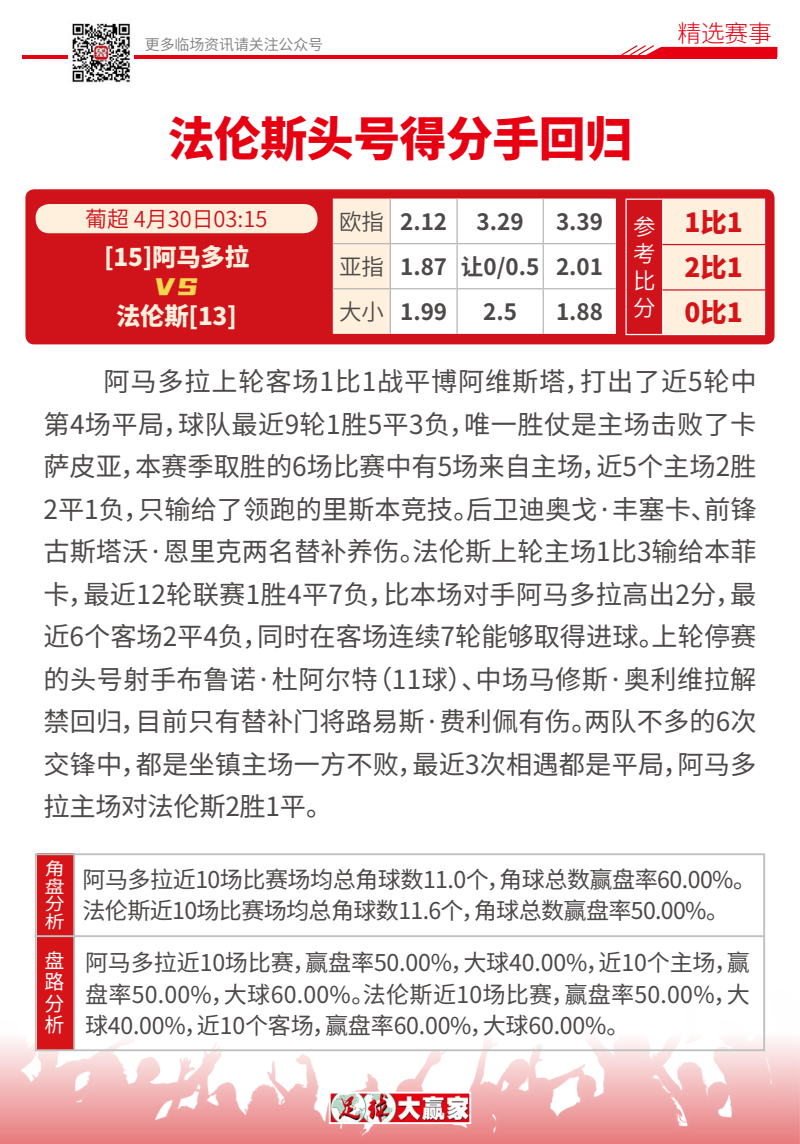
<style>
.page{position:relative;width:800px;height:1144px;background:#fff}
.page>*{position:absolute;margin:0;border:0;box-sizing:border-box;transform-origin:0 0}
.t1{font:900 46.88px "Noto Sans Hans";letter-spacing:-.01em;color:#e60012}
.t2{font:30px "You She Biao Ti Hei";color:#f4d74e}
.t3{font:26.25px/42.5px "Noto Sans Hans";letter-spacing:.005em;color:#4c4948;text-align:justify}
.t4{font:900 26.25px/45.1px "Noto Sans Hans";color:#d61418;text-align:justify}
.t5{font:900 24.38px "Noto Sans Hans";letter-spacing:-.01em;color:#fef0dd}
.t6{font:300 23.75px "Noto Sans Hans";color:#e60012}
.t7{font:23.12px/31.5px "Noto Sans Hans";letter-spacing:-.025em;color:#4c4948}
.t8{font:700 22.5px/45.1px "Noto Sans Hans";color:#4c4948;text-align:justify}
.t9{font:600 22.5px/27px "Noto Sans Hans";color:#fff;text-align:justify}
.t10{font:600 21.88px "Noto Sans Hans";color:#d0121b}
.t11{font:20px/21.2px "Noto Sans Hans";color:#fff;text-align:justify}
.t12{font:17.62px/17.5px "Noto Sans Hans";color:#fff;text-align:justify;scale:1.14 1}
.t13{font:600 15px "Noto Sans Hans";letter-spacing:-.01em;color:#7d7d7d}
.s1{font-weight:600}
</style>
<div class="page">
<hr style="left:22px;top:55px;width:755px;height:4px;background:#e60012">
<svg style="left:621px;top:45px;width:156px;height:10px"></svg>
<img style="left:68px;top:23px;width:66px;height:60px">
<img style="left:0;top:935px;width:800px;height:209px">
<img style="left:332px;top:1094px;width:136px;height:27px">
<div style="left:329px;top:1091px;width:142px;height:33px;border:2px solid #fff"></div>
<div style="left:25px;top:189px;width:750px;height:155px;background:#d0121b;border-radius:9px"></div>
<svg style="left:333px;top:199px;width:283px;height:135px;background:#fefbf6"></svg>
<hr style="left:390px;top:199px;width:1px;height:44px;background:#b5b6b6">
<hr style="left:456px;top:199px;width:2px;height:44px;background:#b5b6b6">
<hr style="left:543px;top:199px;width:1px;height:44px;background:#b5b6b6">
<hr style="left:333px;top:243px;width:57px;height:1px;background:#b5b6b6">
<hr style="left:390px;top:243px;width:67px;height:1px;background:#b5b6b6">
<hr style="left:390px;top:244px;width:1px;height:44px;background:#b5b6b6">
<hr style="left:457px;top:243px;width:86px;height:1px;background:#b5b6b6">
<hr style="left:456px;top:244px;width:2px;height:44px;background:#b5b6b6">
<hr style="left:543px;top:243px;width:73px;height:1px;background:#b5b6b6">
<hr style="left:543px;top:244px;width:1px;height:44px;background:#b5b6b6">
<hr style="left:333px;top:288px;width:57px;height:1px;background:#b5b6b6">
<hr style="left:390px;top:288px;width:67px;height:1px;background:#b5b6b6">
<hr style="left:390px;top:289px;width:1px;height:45px;background:#b5b6b6">
<hr style="left:457px;top:288px;width:86px;height:1px;background:#b5b6b6">
<hr style="left:456px;top:289px;width:2px;height:45px;background:#b5b6b6">
<hr style="left:543px;top:288px;width:73px;height:1px;background:#b5b6b6">
<hr style="left:543px;top:289px;width:1px;height:45px;background:#b5b6b6">
<div style="left:663px;top:200px;width:101px;height:134px;background:#fef0dd"></div>
<hr style="left:625px;top:199px;width:38px;height:1px;background:#fff">
<hr style="left:625px;top:200px;width:2px;height:44px;background:#fff">
<hr style="left:663px;top:199px;width:102px;height:1px;background:#fff">
<hr style="left:662px;top:200px;width:1px;height:44px;background:#fff">
<hr style="left:764px;top:200px;width:1px;height:44px;background:#fff">
<hr style="left:625px;top:244px;width:2px;height:45px;background:#fff">
<hr style="left:662px;top:245px;width:1px;height:44px;background:#fff">
<hr style="left:764px;top:245px;width:1px;height:44px;background:#fff">
<hr style="left:625px;top:289px;width:2px;height:45px;background:#fff">
<hr style="left:662px;top:290px;width:1px;height:44px;background:#fff">
<hr style="left:764px;top:290px;width:1px;height:44px;background:#fff">
<hr style="left:625px;top:334px;width:38px;height:1px;background:#fff">
<hr style="left:663px;top:334px;width:102px;height:1px;background:#fff">
<div style="left:36px;top:204px;width:282px;height:29px;background:#fef0dd;border-radius:14px"></div>
<svg style="left:86px;top:950px;width:664px;height:26px"></svg>
<svg style="left:85px;top:982px;width:666px;height:25px"></svg>
<svg style="left:84px;top:1013px;width:532px;height:26px"></svg>
<div style="left:38px;top:856px;width:35px;height:192px;background:#d61418"></div>
<hr style="left:35px;top:935px;width:730px;height:2px;background:#bfc0c0">
<hr style="left:73px;top:853px;width:2px;height:198px;background:#bfc0c0">
<div style="left:35px;top:853px;width:730px;height:198px;border:2px solid #bfc0c0"></div>
<hr style="left:662px;top:244px;width:103px;height:1px;background:#d0121b">
<hr style="left:662px;top:289px;width:103px;height:1px;background:#d0121b">
<p class="t13" style="left:145px;top:36px;width:180px">更多临场资讯请关注公众号</p>
<h1 class="t1" style="left:168px;top:112px;width:466px">法伦斯头号得分手回归</h1>
<p class="t6" style="left:678px;top:20px;width:96px">精选赛事</p>
<p class="t10" style="left:85px;top:207px;width:184px">葡超 4月30日03:15</p>
<p class="t5" style="left:104px;top:243px;width:146px">[15]阿马多拉</p>
<p class="t5" style="left:116px;top:302px;width:122px">法伦斯[13]</p>
<p class="t2" style="left:154px;top:268px;width:46px">VS</p>
<p class="t8" style="left:339px;top:200px;width:110px"><span class="s1">欧指</span> 2.12</p>
<p class="t8" style="left:477px;top:200px;width:49px">3.29</p>
<p class="t8" style="left:339px;top:200px;width:266px;text-indent:217px">3.39<span class="s1">亚指</span> 1.87 让0/0.5 2.01<span class="s1">大小</span> 1.99</p>
<p class="t8" style="left:483px;top:290px;width:35px">2.5</p>
<p class="t8" style="left:556px;top:290px;width:49px">1.88</p>
<p class="t9" style="left:633px;top:214px;width:24px">参考比分</p>
<p class="t4" style="left:685px;top:201px;width:60px">1比1<br>2比1<br>0比1</p>
<p class="t3" style="left:43px;top:361px;width:715px;text-indent:60px">阿马多拉上轮客场1比1战平博阿维斯塔，打出了近5轮中第4场平局，球队最近9轮1胜5平3负，唯一胜仗是主场击败了卡萨皮亚，本赛季取胜的6场比赛中有5场来自主场，近5个主场2胜2平1负，只输给了领跑的里斯本竞技。后卫迪奥戈·丰塞卡、前锋古斯塔沃·恩里克两名替补养伤。法伦斯上轮主场1比3输给本菲卡，最近12轮联赛1胜4平7负，比本场对手阿马多拉高出2分，最近6个客场2平4负，同时在客场连续7轮能够取得进球。上轮停赛的头号射手布鲁诺·杜阿尔特（11球）、中场马修斯·奥利维拉解禁回归，目前只有替补门将路易斯·费利佩有伤。两队不多的6次交锋中，都是坐镇主场一方不败，最近3次相遇都是平局，阿马多拉主场对法伦斯2胜1平。</p>
<p class="t12" style="left:44px;top:860px;width:21px">角盘分析</p>
<p class="t11" style="left:44px;top:950px;width:21px">盘路分析</p>
<p class="t7" style="left:82px;top:864px;width:675px">阿马多拉近10场比赛场均总角球数11.0个，角球总数赢盘率60.00%。法伦斯近10场比赛场均总角球数11.6个，角球总数赢盘率50.00%。</p>
<p class="t7" style="left:85px;top:947px;width:667px;text-align:justify">阿马多拉近10场比赛，赢盘率50.00%，大球40.00%，近10个主场，赢盘率50.00%，大球60.00%。法伦斯近10场比赛，赢盘率50.00%，大球40.00%，近10个客场，赢盘率60.00%，大球60.00%。</p>
</div>
